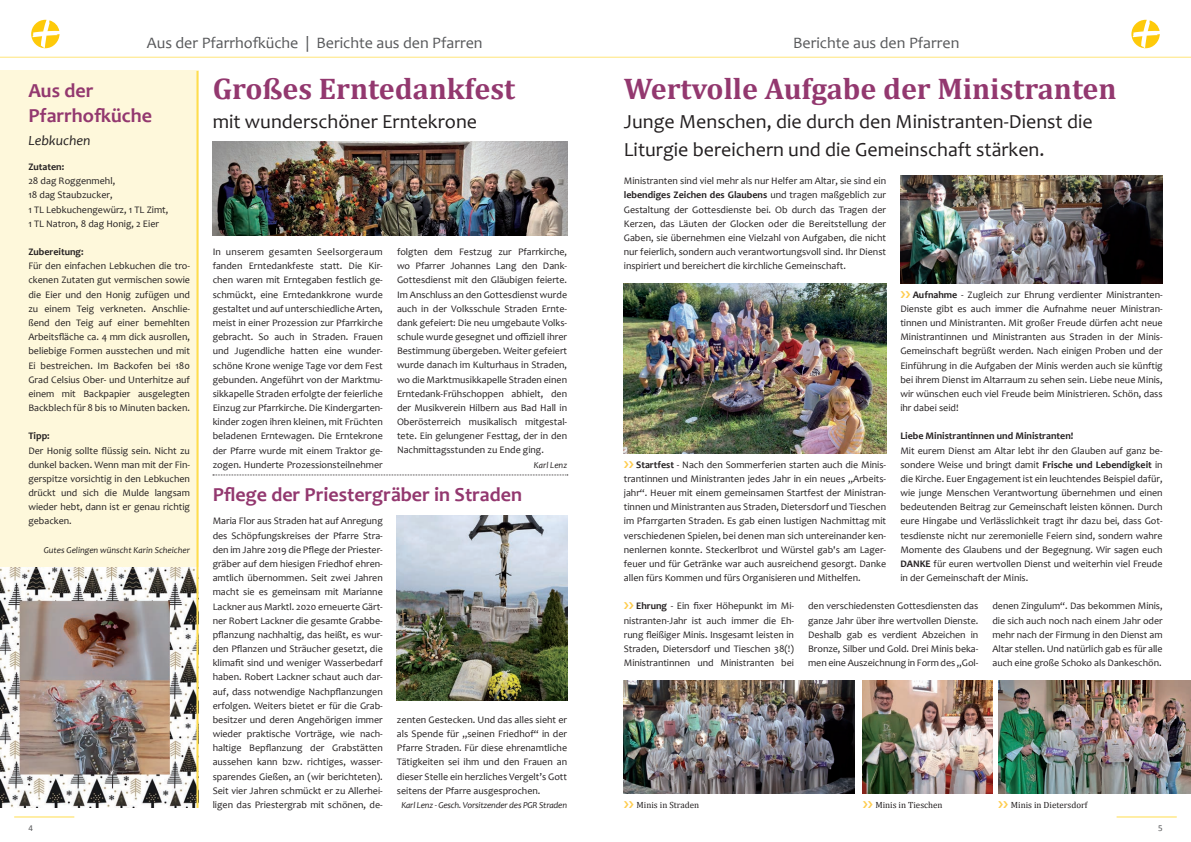
<style>
.page{position:relative;width:1191px;height:842px;background:#fff}
.page>*{position:absolute;margin:0;border:0;box-sizing:border-box;transform-origin:0 0}
.t1{font:700 30px "Cambria";color:#93386f}
.t2{font:20px/28.3px "Candara";color:#231f20}
.t3{font:700 20px/25px "Candara";color:#93386f}
.t4{font:16px "Candara";color:#57585a}
.t5{font:italic 14px "Candara";color:#231f20}
.t6{font:10px/14.2px "Candara";color:#231f20;text-align:justify}
.t7{font:700 10px "Candara";color:#231f20}
.t8{font:9px "Cambria";color:#231f20}
.t9{font:italic 9px "Candara";color:#231f20}
.t10{font:italic 9px "Candara";letter-spacing:-.02em;color:#231f20}
.t11{font:9px "Calibri";color:#57585a}
.s1{font-weight:700}
</style>
<div class="page">
<hr style="left:0;top:57px;width:1191px;height:1px;background:#ffe578">
<hr style="left:14px;top:816px;width:60px;height:1px;background:#ffde4e">
<hr style="left:1116px;top:816px;width:60px;height:1px;background:#ffde4e">
<svg style="left:1131px;top:20px;width:28px;height:28px"></svg>
<svg style="left:31px;top:20px;width:29px;height:28px"></svg>
<div style="left:0;top:71px;width:198px;height:737px;background:#fef8db"></div>
<img style="left:0;top:567px;width:196px;height:241px">
<hr style="left:196px;top:71px;width:2px;height:737px;background:#ffde4e">
<img style="left:624px;top:283px;width:262px;height:171px">
<img style="left:900px;top:176px;width:262px;height:107px">
<img style="left:624px;top:680px;width:230px;height:114px">
<img style="left:862px;top:680px;width:130px;height:114px">
<img style="left:998px;top:680px;width:193px;height:114px">
<img style="left:397px;top:516px;width:170px;height:184px">
<img style="left:213px;top:142px;width:354px;height:93px">
<svg style="left:213px;top:475px;width:355px;height:1px"></svg>
<h3 class="t4" style="left:147px;top:33px;width:337px">Aus der Pfarrhofküche | Berichte aus den Pfarren</h3>
<h3 class="t4" style="left:793px;top:33px;width:168px">Berichte aus den Pfarren</h3>
<h2 class="t3" style="left:28px;top:78px;width:125px">Aus der<br>Pfarrhofküche</h2>
<h3 class="t5" style="left:28px;top:132px;width:63px">Lebkuchen</h3>
<p class="t7" style="left:28px;top:161px;width:37px">Zutaten:</p>
<p class="t6" style="left:28px;top:174px;width:141px;text-align:left">28 dag Roggenmehl,<br>18 dag Staubzucker,<br>1 TL Lebkuchengewürz, 1 TL Zimt,<br>1 TL Natron, 8 dag Honig, 2 Eier</p>
<p class="t7" style="left:28px;top:246px;width:57px">Zubereitung:</p>
<p class="t6" style="left:28px;top:259px;width:163px">Für den einfachen Lebkuchen die tro&shy;ckenen Zutaten gut vermischen sowie die Eier und den Honig zufügen und zu einem Teig verkneten. Anschlie&shy;ßend den Teig auf einer bemehlten Arbeitsfläche ca. 4 mm dick ausrollen, beliebige Formen ausstechen und mit Ei bestreichen. Im Backofen bei 180<br>Grad Celsius Ober- und Unterhitze auf einem mit Backpapier ausgelegten Backblech für 8 bis 10 Minuten backen.</p>
<p class="t7" style="left:28px;top:430px;width:23px">Tipp:</p>
<p class="t6" style="left:28px;top:443px;width:163px">Der Honig sollte flüssig sein. Nicht zu dunkel backen. Wenn man mit der Fin&shy;gerspitze vorsichtig in den Lebkuchen drückt und sich die Mulde langsam wieder hebt, dann ist er genau richtig gebacken.</p>
<p class="t9" style="left:44px;top:544px;width:148px">Gutes Gelingen wünscht Karin Scheicher</p>
<h1 class="t1" style="left:213px;top:71px;width:304px">Großes Erntedankfest</h1>
<h2 class="t2" style="left:213px;top:107px;width:266px">mit wunderschöner Erntekrone</h2>
<h1 class="t1" style="left:624px;top:71px;width:494px">Wertvolle Aufgabe der Ministranten</h1>
<h2 class="t2" style="left:624px;top:107px;width:470px">Junge Menschen, die durch den Ministranten-Dienst die<br>Liturgie bereichern und die Gemeinschaft stärken.</h2>
<p class="t6" style="left:624px;top:174px;width:264px">Ministranten sind viel mehr als nur Helfer am Altar, sie sind ein <span class="s1">lebendiges Zeichen des Glaubens</span> und tragen maßgeblich zur Gestaltung der Gottesdienste bei. Ob durch das Tragen der Kerzen, das Läuten der Glocken oder die Bereitstellung der Gaben, sie übernehmen eine Vielzahl von Aufgaben, die nicht nur feierlich, sondern auch verantwortungsvoll sind. Ihr Dienst inspiriert und bereichert die kirchliche Gemeinschaft.</p>
<p class="t6" style="left:213px;top:245px;width:172px">In unserem gesamten Seelsorgeraum fanden Erntedankfeste statt. Die Kir&shy;chen waren mit Erntegaben festlich ge&shy;schmückt, eine Erntedankkrone wurde gestaltet und auf unterschiedliche Arten, meist in einer Prozession zur Pfarrkirche gebracht. So auch in Straden. Frauen und Jugendliche hatten eine wunder&shy;schöne Krone wenige Tage vor dem Fest gebunden. Angeführt von der Marktmu&shy;sikkapelle Straden erfolgte der feierliche Einzug zur Pfarrkirche. Die Kindergarten&shy;kinder zogen ihren kleinen, mit Früchten beladenen Erntewagen. Die Erntekrone der Pfarre wurde mit einem Traktor ge&shy;zogen. Hunderte Prozessionsteilnehmer</p>
<p class="t6" style="left:397px;top:245px;width:172px">folgten dem Festzug zur Pfarrkirche, wo Pfarrer Johannes Lang den Dank-Gottesdienst mit den Gläubigen feierte.<br>Im Anschluss an den Gottesdienst wurde auch in der Volksschule Straden Ernte&shy;dank gefeiert: Die neu umgebaute Volks&shy;schule wurde gesegnet und offiziell ihrer Bestimmung übergeben. Weiter gefeiert wurde danach im Kulturhaus in Straden, wo die Marktmusikkapelle Straden einen Erntedank-Frühschoppen abhielt, den der Musikverein Hilbern aus Bad Hall in Oberösterreich musikalisch mitgestal&shy;tete. Ein gelungener Festtag, der in den Nachmittagsstunden zu Ende ging.</p>
<p class="t6" style="left:900px;top:287px;width:264px;text-indent:12px"><span class="s1">Aufnahme</span> - Zugleich zur Ehrung verdienter Ministranten-Dienste gibt es auch immer die Aufnahme neuer Ministran&shy;tinnen und Ministranten. Mit großer Freude dürfen acht neue Ministrantinnen und Ministranten aus Straden in der Minis-Gemeinschaft begrüßt werden. Nach einigen Proben und der Einführung in die Aufgaben der Minis werden auch sie künftig bei ihrem Dienst im Altarraum zu sehen sein. Liebe neue Minis, wir wünschen euch viel Freude beim Ministrieren. Schön, dass ihr dabei seid!</p>
<p class="t7" style="left:900px;top:430px;width:174px">Liebe Ministrantinnen und Ministranten!</p>
<p class="t6" style="left:900px;top:443px;width:264px">Mit eurem Dienst am Altar lebt ihr den Glauben auf ganz be&shy;sondere Weise und bringt damit <span class="s1">Frische und Lebendigkeit</span> in die Kirche. Euer Engagement ist ein leuchtendes Beispiel dafür, wie junge Menschen Verantwortung übernehmen und einen bedeutenden Beitrag zur Gemeinschaft leisten können. Durch eure Hingabe und Verlässlichkeit tragt ihr dazu bei, dass Got&shy;tesdienste nicht nur zeremonielle Feiern sind, sondern wahre Momente des Glaubens und der Begegnung. Wir sagen euch <span class="s1">DANKE</span> für euren wertvollen Dienst und weiterhin viel Freude in der Gemeinschaft der Minis.</p>
<p class="t9" style="left:534px;top:459px;width:35px">Karl Lenz</p>
<p class="t6" style="left:624px;top:457px;width:264px;text-indent:12px"><span class="s1">Startfest</span> - Nach den Sommerferien starten auch die Minis&shy;trantinnen und Ministranten jedes Jahr in ein neues „Arbeits&shy;jahr“. Heuer mit einem gemeinsamen Startfest der Ministran&shy;tinnen und Ministranten aus Straden, Dietersdorf und Tieschen im Pfarrgarten Straden. Es gab einen lustigen Nachmittag mit verschiedenen Spielen, bei denen man sich untereinander ken&shy;nenlernen konnte. Steckerlbrot und Würstel gab's am Lager&shy;feuer und für Getränke war auch ausreichend gesorgt. Danke allen fürs Kommen und fürs Organisieren und Mithelfen.</p>
<h2 class="t3" style="left:213px;top:482px;width:311px">Pflege der Priestergräber in Straden</h2>
<p class="t6" style="left:213px;top:514px;width:172px">Maria Flor aus Straden hat auf Anregung des Schöpfungskreises der Pfarre Stra&shy;den im Jahre 2019 die Pflege der Priester&shy;gräber auf dem hiesigen Friedhof ehren&shy;amtlich übernommen. Seit zwei Jahren macht sie es gemeinsam mit Marianne Lackner aus Marktl. 2020 erneuerte Gärt&shy;ner Robert Lackner die gesamte Grabbe&shy;pflanzung nachhaltig, das heißt, es wur&shy;den Pflanzen und Sträucher gesetzt, die klimafit sind und weniger Wasserbedarf haben. Robert Lackner schaut auch dar&shy;auf, dass notwendige Nachpflanzungen erfolgen. Weiters bietet er für die Grab&shy;besitzer und deren Angehörigen immer wieder praktische Vorträge, wie nach&shy;haltige Bepflanzung der Grabstätten aussehen kann bzw. richtiges, wasser&shy;sparendes Gießen, an (wir berichteten).<br>Seit vier Jahren schmückt er zu Allerhei&shy;ligen das Priestergrab mit schönen, de-</p>
<p class="t6" style="left:624px;top:599px;width:172px;text-indent:12px"><span class="s1">Ehrung</span> - Ein fixer Höhepunkt im Mi&shy;nistranten-Jahr ist auch immer die Eh&shy;rung fleißiger Minis. Insgesamt leisten in Straden, Dietersdorf und Tieschen 38(!)<br>Ministrantinnen und Ministranten bei</p>
<p class="t6" style="left:808px;top:599px;width:172px">den verschiedensten Gottesdiensten das ganze Jahr über ihre wertvollen Dienste.<br>Deshalb gab es verdient Abzeichen in Bronze, Silber und Gold. Drei Minis beka&shy;men eine Auszeichnung in Form des „Gol-</p>
<p class="t6" style="left:992px;top:599px;width:172px">denen Zingulum“. Das bekommen Minis, die sich auch noch nach einem Jahr oder mehr nach der Firmung in den Dienst am Altar stellen. Und natürlich gab es für alle auch eine große Schoko als Dankeschön.</p>
<p class="t6" style="left:397px;top:712px;width:172px">zenten Gestecken. Und das alles sieht er als Spende für „seinen Friedhof“ in der Pfarre Straden. Für diese ehrenamtliche Tätigkeiten sei ihm und den Frauen an dieser Stelle ein herzliches Vergelt’s Gott seitens der Pfarre ausgesprochen.</p>
<p class="t10" style="left:401px;top:800px;width:167px">Karl Lenz - Gesch. Vorsitzender des PGR Straden</p>
<p class="t8" style="left:636px;top:800px;width:64px">Minis in Straden</p>
<p class="t8" style="left:875px;top:800px;width:69px">Minis in Tieschen</p>
<p class="t8" style="left:1010px;top:800px;width:78px">Minis in Dietersdorf</p>
<p class="t11" style="left:28px;top:821px;width:6px">4</p>
<p class="t11" style="left:1158px;top:821px;width:6px">5</p>
</div>
